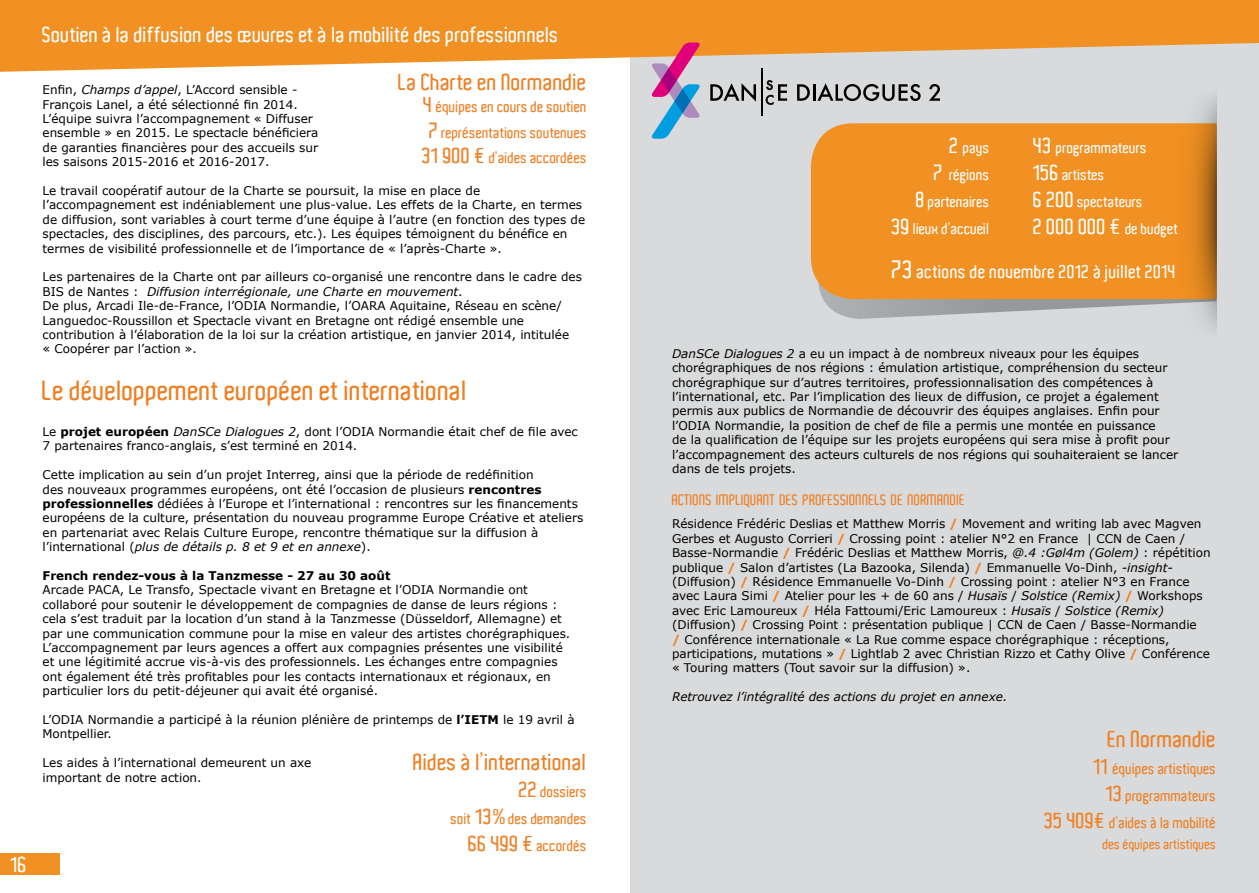
<style>
.page{position:relative;width:1259px;height:893px;background:#fff}
.page>*{position:absolute;margin:0;border:0;box-sizing:border-box;transform-origin:0 0}
.t1{font:600 27px "Aldo";color:#ee8024}
.t2{font:600 22.5px "Aldo";color:#ee8024}
.t3{font:600 21px "Aldo";color:#fff}
.t4{font:600 18px "Aldo";letter-spacing:.01em;color:#fff}
.t5{font:600 15px/27px "Aldo";color:#ee8024;text-align:right}
.t6{font:600 15px/27px "Aldo";color:#fff;text-align:right}
.t7{font:600 14.7px "Aldo";color:#ee8024}
.t8{font:600 13.5px "Aldo";color:#ee8024}
.t9{font:12px/14.4px "Verdana";color:#000}
.t10{font:italic 12px "Verdana";color:#000}
.t11{font:700 12px "Verdana";color:#000}
.s1{font-size:21px}
.s2{font-style:italic}
.s3{font-weight:700}
.s4{font-size:15px}
.s5{font-size:24px}
.s6{font-weight:700;color:#ee8024}
</style>
<div class="page">
<svg style="left:0;top:0;width:629px;height:72px;background:#f29c39"></svg>
<div style="left:0;top:854px;width:60px;height:21px;background:#f19123"></div>
<div style="left:630px;top:0;width:629px;height:893px;background:#d9dadb"></div>
<svg style="left:823px;top:299px;width:266px;height:20px"></svg>
<div style="left:811px;top:139px;width:278px;height:160px;background:#f19123"></div>
<svg style="left:1089px;top:139px;width:127px;height:191px;background:#e3963d"></svg>
<svg style="left:629px;top:0;width:630px;height:139px"></svg>
<hr style="left:761px;top:69px;width:1px;height:47px;background:#000">
<h3 class="t3" style="left:11px;top:853px;width:18px">16</h3>
<h3 class="t3" style="left:43px;top:23px;width:518px">Soutien à la diffusion des œuvres et à la mobilité des professionnels</h3>
<h2 class="t2" style="left:398px;top:69px;width:190px">La Charte en Normandie</h2>
<p class="t5" style="left:422px;top:94px;width:166px;line-height:25.5px;text-align:center"><span class="s1">4</span> équipes en cours de soutien<br><span class="s1">7</span> représentations soutenues<br><span class="s1">31 900 €</span> d’aides accordées</p>
<p class="t9" style="left:43px;top:83px;width:277px">Enfin, <span class="s2">Champs d’appel</span>, L’Accord sensible - François Lanel, a été sélectionné fin 2014.<br>L’équipe suivra l’accompagnement « Diffuser ensemble » en 2015. Le spectacle bénéficiera de garanties financières pour des accueils sur les saisons 2015-2016 et 2016-2017.</p>
<p class="t9" style="left:43px;top:183px;width:544px">Le travail coopératif autour de la Charte se poursuit, la mise en place de l’accompagnement est indéniablement une plus-value. Les effets de la Charte, en termes de diffusion, sont variables à court terme d’une équipe à l’autre (en fonction des types de spectacles, des disciplines, des parcours, etc.). Les équipes témoignent du bénéfice en termes de visibilité professionnelle et de l’importance de « l’après-Charte ».</p>
<p class="t9" style="left:43px;top:270px;width:541px">Les partenaires de la Charte ont par ailleurs co-organisé une rencontre dans le cadre des BIS de Nantes : <span class="s2">Diffusion interrégionale, une Charte en mouvement</span>.<br>De plus, Arcadi Ile-de-France, l’ODIA Normandie, l’OARA Aquitaine, Réseau en scène/ Languedoc-Roussillon et Spectacle vivant en Bretagne ont rédigé ensemble une contribution à l’élaboration de la loi sur la création artistique, en janvier 2014, intitulée<br>« Coopérer par l’action ».</p>
<h1 class="t1" style="left:43px;top:376px;width:426px">Le développement européen et international</h1>
<p class="t9" style="left:43px;top:424px;width:537px">Le <span class="s3">projet européen</span> <span class="s2">DanSCe Dialogues 2</span>, dont l’ODIA Normandie était chef de file avec<br>7 partenaires franco-anglais, s’est terminé en 2014.</p>
<p class="t9" style="left:43px;top:467px;width:542px">Cette implication au sein d’un projet Interreg, ainsi que la période de redéfinition<br>des nouveaux programmes européens, ont été l’occasion de plusieurs <span class="s3">rencontres professionnelles</span> dédiées à l’Europe et l’international : rencontres sur les financements européens de la culture, présentation du nouveau programme Europe Créative et ateliers en partenariat avec Relais Culture Europe, rencontre thématique sur la diffusion à l’international (<span class="s2">plus de détails p. 8 et 9 et en annexe</span>).</p>
<p class="t11" style="left:43px;top:567px;width:349px">French rendez-vous à la Tanzmesse - 27 au 30 août</p>
<p class="t9" style="left:43px;top:583px;width:529px">Arcade PACA, Le Transfo, Spectacle vivant en Bretagne et l’ODIA Normandie ont collaboré pour soutenir le développement de compagnies de danse de leurs régions : cela s’est traduit par la location d’un stand à la Tanzmesse (Düsseldorf, Allemagne) et par une communication commune pour la mise en valeur des artistes chorégraphiques.<br>L’accompagnement par leurs agences a offert aux compagnies présentes une visibilité et une légitimité accrue vis-à-vis des professionnels. Les échanges entre compagnies ont également été très profitables pour les contacts internationaux et régionaux, en particulier lors du petit-déjeuner qui avait été organisé.</p>
<p class="t9" style="left:43px;top:712px;width:533px">L’ODIA Normandie a participé à la réunion plénière de printemps de <span class="s3">l’IETM</span> le 19 avril à<br>Montpellier.</p>
<p class="t9" style="left:43px;top:755px;width:270px">Les aides à l’international demeurent un axe important de notre action.</p>
<h2 class="t2" style="left:413px;top:749px;width:175px">Aides à l’international</h2>
<p class="t5" style="left:451px;top:778px;width:138px"><span class="s1">22</span> dossiers<br>soit <span class="s1">13%</span> des demandes<br><span class="s1">66 499 €</span> accordés</p>
<p class="t6" style="left:892px;top:134px;width:99px"><span class="s1">2</span> pays<br><span class="s1">7</span> régions<br><span class="s1">8</span> partenaires<br><span class="s1">39</span> lieux d’accueil</p>
<p class="t6" style="left:1033px;top:134px;width:115px;text-align:left"><span class="s1">43</span> programmateurs<br><span class="s1">156</span> artistes<br><span class="s1">6 200</span> spectateurs</p>
<h3 class="t3" style="left:1033px;top:215px;width:146px">2 000 000 € <span class="s4">de budget</span></h3>
<h3 class="t4" style="left:892px;top:261px;width:285px"><span class="s5">73</span> actions de novembre 2012 à juillet 2014</h3>
<p class="t9" style="left:672px;top:346px;width:508px"><span class="s2">DanSCe Dialogues 2</span> a eu un impact à de nombreux niveaux pour les équipes chorégraphiques de nos régions : émulation artistique, compréhension du secteur chorégraphique sur d’autres territoires, professionnalisation des compétences à l’international, etc. Par l’implication des lieux de diffusion, ce projet a également permis aux publics de Normandie de découvrir des équipes anglaises. Enfin pour l’ODIA Normandie, la position de chef de file a permis une montée en puissance<br>de la qualification de l’équipe sur les projets européens qui sera mise à profit pour l’accompagnement des acteurs culturels de nos régions qui souhaiteraient se lancer dans de tels projets.</p>
<p class="t7" style="left:672px;top:492px;width:295px">ACTIONS IMPLIQUANT DES PROFESSIONNELS DE NORMANDIE</p>
<p class="t9" style="left:672px;top:517px;width:540px">Résidence Frédéric Deslias et Matthew Morris <span class="s6">/</span> Movement and writing lab avec Magven Gerbes et Augusto Corrieri <span class="s6">/</span> Crossing point : atelier N°2 en France | CCN de Caen / Basse-Normandie <span class="s6">/</span> Frédéric Deslias et Matthew Morris, <span class="s2">@.4 :Gøl4m (Golem)</span> : répétition publique <span class="s6">/</span> Salon d’artistes (La Bazooka, Silenda) <span class="s6">/</span> Emmanuelle Vo-Dinh, <span class="s2">-insight-</span>(Diffusion) <span class="s6">/</span> Résidence Emmanuelle Vo-Dinh <span class="s6">/</span> Crossing point : atelier N°3 en France avec Laura Simi <span class="s6">/</span> Atelier pour les + de 60 ans / <span class="s2">Husaïs</span> / <span class="s2">Solstice (Remix)</span> <span class="s6">/</span> Workshops avec Eric Lamoureux <span class="s6">/</span> Héla Fattoumi/Eric Lamoureux : <span class="s2">Husaïs</span> / <span class="s2">Solstice (Remix) </span>(Diffusion) <span class="s6">/</span> Crossing Point : présentation publique | CCN de Caen / Basse-Normandie<br><span class="s6">/</span> Conférence internationale « La Rue comme espace chorégraphique : réceptions, participations, mutations » <span class="s6">/</span> Lightlab 2 avec Christian Rizzo et Cathy Olive <span class="s6">/</span> Conférence « Touring matters (Tout savoir sur la diffusion) ».</p>
<p class="t10" style="left:672px;top:689px;width:337px">Retrouvez l’intégralité des actions du projet en annexe.</p>
<h2 class="t2" style="left:1107px;top:726px;width:110px">En Normandie</h2>
<p class="t5" style="left:1044px;top:755px;width:173px"><span class="s1">11</span> équipes artistiques<br><span class="s1">13</span> programmateurs<br><span class="s1">35 409€</span> d’aides à la mobilité</p>
<p class="t8" style="left:1103px;top:836px;width:115px">des équipes artistiques</p>
</div>
